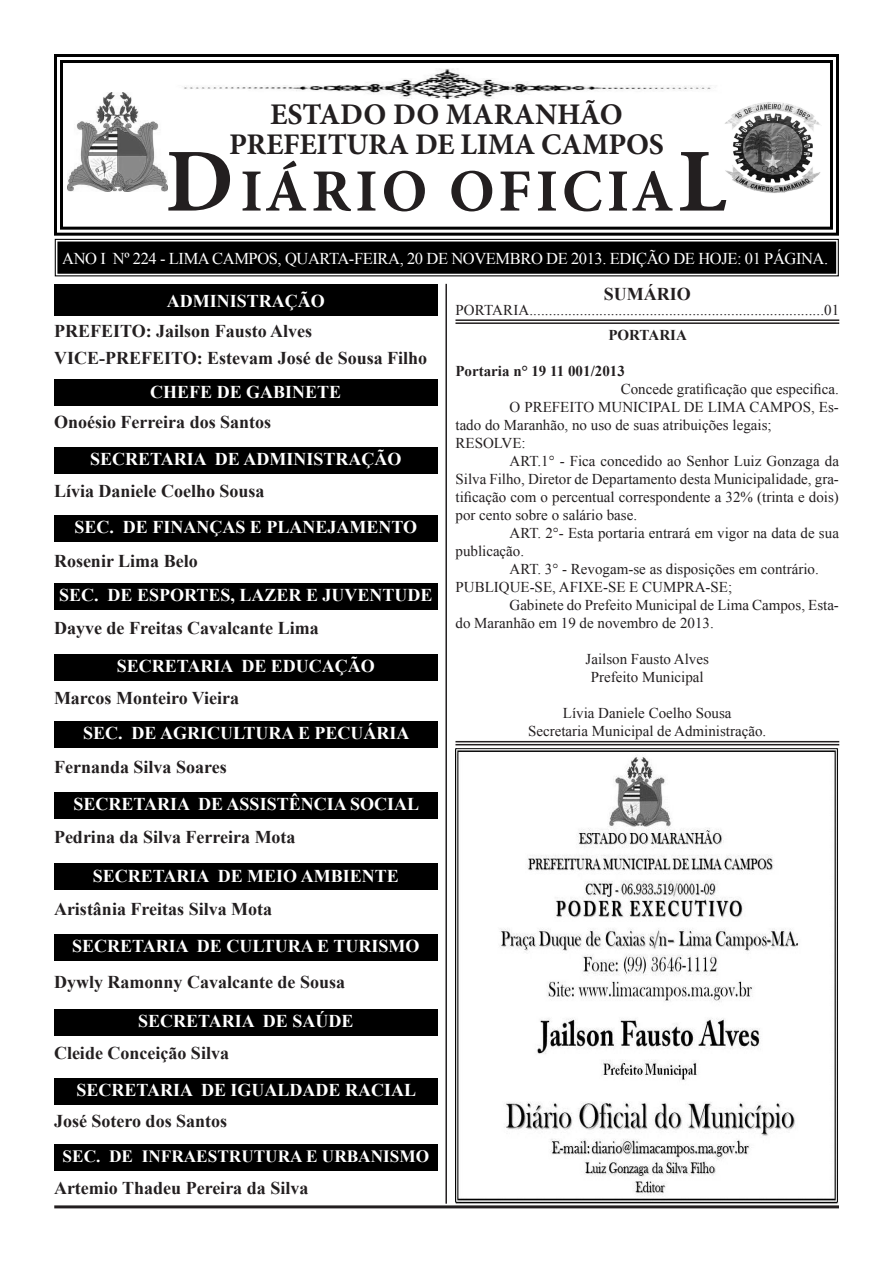
<style>
.page{position:relative;width:893px;height:1263px;background:#fff}
.page>*{position:absolute;margin:0;border:0;box-sizing:border-box;transform-origin:0 0}
.t1{font:700 60px "Minion Pro";letter-spacing:.06em;color:#231f20}
.t2{font:700 30px "Minion Pro";letter-spacing:-.01em;color:#231f20}
.t3{font:700 18px "Times New Roman";color:#231f20}
.t4{font:700 18px "Times New Roman";color:#fff}
.t5{font:700 17.25px "Times New Roman";color:#fff}
.t6{font:16.5px "Times New Roman";letter-spacing:-.025em;color:#fff}
.t7{font:15px/18px "Times New Roman";color:#231f20}
.t8{font:700 15px "Times New Roman";color:#231f20}
.s1{font-size:90px}
</style>
<div class="page">
<svg style="left:54px;top:54px;width:785px;height:182px"></svg>
<div style="left:60px;top:60px;width:773px;height:170px;border:3px solid #000"></div>
<svg style="left:54px;top:238px;width:785px;height:39px;background:#242424"></svg>
<div style="left:57px;top:241px;width:779px;height:33px;border:2px solid #000"></div>
<div style="left:61px;top:245px;width:771px;height:25px;border:1px solid #000"></div>
<div style="left:54px;top:284px;width:383px;height:31px;background:#000"></div>
<div style="left:54px;top:379px;width:384px;height:27px;background:#000"></div>
<div style="left:54px;top:447px;width:383px;height:27px;background:#000"></div>
<div style="left:54px;top:515px;width:384px;height:27px;background:#000"></div>
<div style="left:54px;top:583px;width:384px;height:27px;background:#000"></div>
<div style="left:54px;top:654px;width:384px;height:27px;background:#000"></div>
<div style="left:54px;top:721px;width:384px;height:27px;background:#000"></div>
<div style="left:54px;top:792px;width:384px;height:27px;background:#000"></div>
<div style="left:54px;top:863px;width:384px;height:27px;background:#000"></div>
<div style="left:54px;top:934px;width:383px;height:27px;background:#000"></div>
<div style="left:54px;top:1009px;width:384px;height:27px;background:#000"></div>
<div style="left:54px;top:1078px;width:384px;height:26px;background:#000"></div>
<div style="left:54px;top:1144px;width:384px;height:27px;background:#000"></div>
<img style="left:717px;top:97px;width:108px;height:103px">
<hr style="left:54px;top:1205px;width:785px;height:3px;background:#231f20">
<img style="left:67px;top:93px;width:101px;height:98px">
<img style="left:170px;top:69px;width:552px;height:30px">
<hr style="left:455px;top:319px;width:384px;height:2px;background:#231f20">
<hr style="left:455px;top:322px;width:384px;height:2px;background:#231f20">
<hr style="left:445px;top:284px;width:2px;height:920px;background:#231f20">
<img style="left:455px;top:748px;width:384px;height:456px">
<hr style="left:455px;top:741px;width:384px;height:1px;background:#231f20">
<hr style="left:455px;top:744px;width:384px;height:1px;background:#231f20">
<p class="t2" style="left:270px;top:93px;width:354px">ESTADO DO MARANHÃO</p>
<p class="t2" style="left:229px;top:123px;width:436px">PREFEITURA DE LIMA CAMPOS</p>
<p class="t1" style="left:165px;top:149px;width:563px"><span class="s1">D</span>IÁRIO OFICIA<span class="s1">L</span></p>
<p class="t6" style="left:62px;top:247px;width:767px">ANO I Nº 224 - LIMA CAMPOS, QUARTA-FEIRA, 20 DE NOVEMBRO DE 2013. EDIÇÃO DE HOJE: 01 PÁGINA.</p>
<p class="t4" style="left:167px;top:288px;width:159px">ADMINISTRAÇÃO</p>
<p class="t3" style="left:54px;top:319px;width:260px">PREFEITO: Jailson Fausto Alves</p>
<p class="t3" style="left:54px;top:346px;width:375px">VICE-PREFEITO: Estevam José de Sousa Filho</p>
<p class="t4" style="left:150px;top:380px;width:193px">CHEFE DE GABINETE</p>
<p class="t3" style="left:604px;top:281px;width:88px">SUMÁRIO</p>
<p class="t7" style="left:455px;top:301px;width:385px">PORTARIA............................................................................01</p>
<p class="t8" style="left:608px;top:324px;width:80px">PORTARIA</p>
<p class="t8" style="left:455px;top:360px;width:171px">Portaria n° 19 11 001/2013</p>
<p class="t7" style="left:621px;top:379px;width:220px">Concede gratificação que especifica.</p>
<p class="t7" style="left:455px;top:397px;width:385px;text-indent:54px">O PREFEITO MUNICIPAL DE LIMA CAMPOS, Es&shy;tado do Maranhão, no uso de suas atribuições legais;</p>
<p class="t7" style="left:455px;top:433px;width:72px">RESOLVE:</p>
<p class="t7" style="left:455px;top:451px;width:385px;text-align:justify;text-indent:54px">ART.1° - Fica concedido ao Senhor Luiz Gonzaga da Silva Filho, Diretor de Departamento desta Municipalidade, gra&shy;tificação com o percentual correspondente a 32% (trinta e dois) por cento sobre o salário base.</p>
<p class="t7" style="left:455px;top:523px;width:385px;text-indent:54px">ART. 2°- Esta portaria entrará em vigor na data de sua publicação.</p>
<p class="t7" style="left:509px;top:559px;width:311px">ART. 3° - Revogam-se as disposições em contrário.</p>
<p class="t7" style="left:455px;top:577px;width:278px">PUBLIQUE-SE, AFIXE-SE E CUMPRA-SE;</p>
<p class="t7" style="left:455px;top:595px;width:385px;text-indent:54px">Gabinete do Prefeito Municipal de Lima Campos, Esta&shy;do Maranhão em 19 de novembro de 2013.</p>
<p class="t7" style="left:586px;top:649px;width:125px">Jailson Fausto Alves</p>
<p class="t7" style="left:591px;top:667px;width:114px">Prefeito Municipal</p>
<p class="t7" style="left:563px;top:703px;width:170px">Lívia Daniele Coelho Sousa</p>
<p class="t7" style="left:528px;top:721px;width:240px">Secretaria Municipal de Administração.</p>
<p class="t3" style="left:54px;top:410px;width:219px">Onoésio Ferreira dos Santos</p>
<p class="t4" style="left:90px;top:446px;width:313px">SECRETARIA DE ADMINISTRAÇÃO</p>
<p class="t3" style="left:54px;top:478px;width:212px">Lívia Daniele Coelho Sousa</p>
<p class="t4" style="left:74px;top:515px;width:344px">SEC. DE FINANÇAS E PLANEJAMENTO</p>
<p class="t3" style="left:54px;top:548px;width:145px">Rosenir Lima Belo</p>
<p class="t4" style="left:59px;top:583px;width:375px">SEC. DE ESPORTES, LAZER E JUVENTUDE</p>
<p class="t3" style="left:54px;top:616px;width:266px">Dayve de Freitas Cavalcante Lima</p>
<p class="t4" style="left:117px;top:653px;width:260px">SECRETARIA DE EDUCAÇÃO</p>
<p class="t3" style="left:54px;top:685px;width:187px">Marcos Monteiro Vieira</p>
<p class="t4" style="left:83px;top:721px;width:328px">SEC. DE AGRICULTURA E PECUÁRIA</p>
<p class="t3" style="left:54px;top:755px;width:174px">Fernanda Silva Soares</p>
<p class="t4" style="left:73px;top:792px;width:347px">SECRETARIA DE ASSISTÊNCIA SOCIAL</p>
<p class="t3" style="left:54px;top:824px;width:243px">Pedrina da Silva Ferreira Mota</p>
<p class="t4" style="left:93px;top:863px;width:307px">SECRETARIA DE MEIO AMBIENTE</p>
<p class="t3" style="left:54px;top:897px;width:220px">Aristânia Freitas Silva Mota</p>
<p class="t4" style="left:72px;top:934px;width:349px">SECRETARIA DE CULTURA E TURISMO</p>
<p class="t3" style="left:54px;top:970px;width:293px">Dywly Ramonny Cavalcante de Sousa</p>
<p class="t4" style="left:138px;top:1009px;width:217px">SECRETARIA DE SAÚDE</p>
<p class="t3" style="left:54px;top:1040px;width:176px">Cleide Conceição Silva</p>
<p class="t4" style="left:76px;top:1077px;width:341px">SECRETARIA DE IGUALDADE RACIAL</p>
<p class="t3" style="left:54px;top:1108px;width:175px">José Sotero dos Santos</p>
<p class="t5" style="left:63px;top:1144px;width:368px">SEC. DE INFRAESTRUTURA E URBANISMO</p>
<p class="t3" style="left:54px;top:1176px;width:256px">Artemio Thadeu Pereira da Silva</p>
</div>
